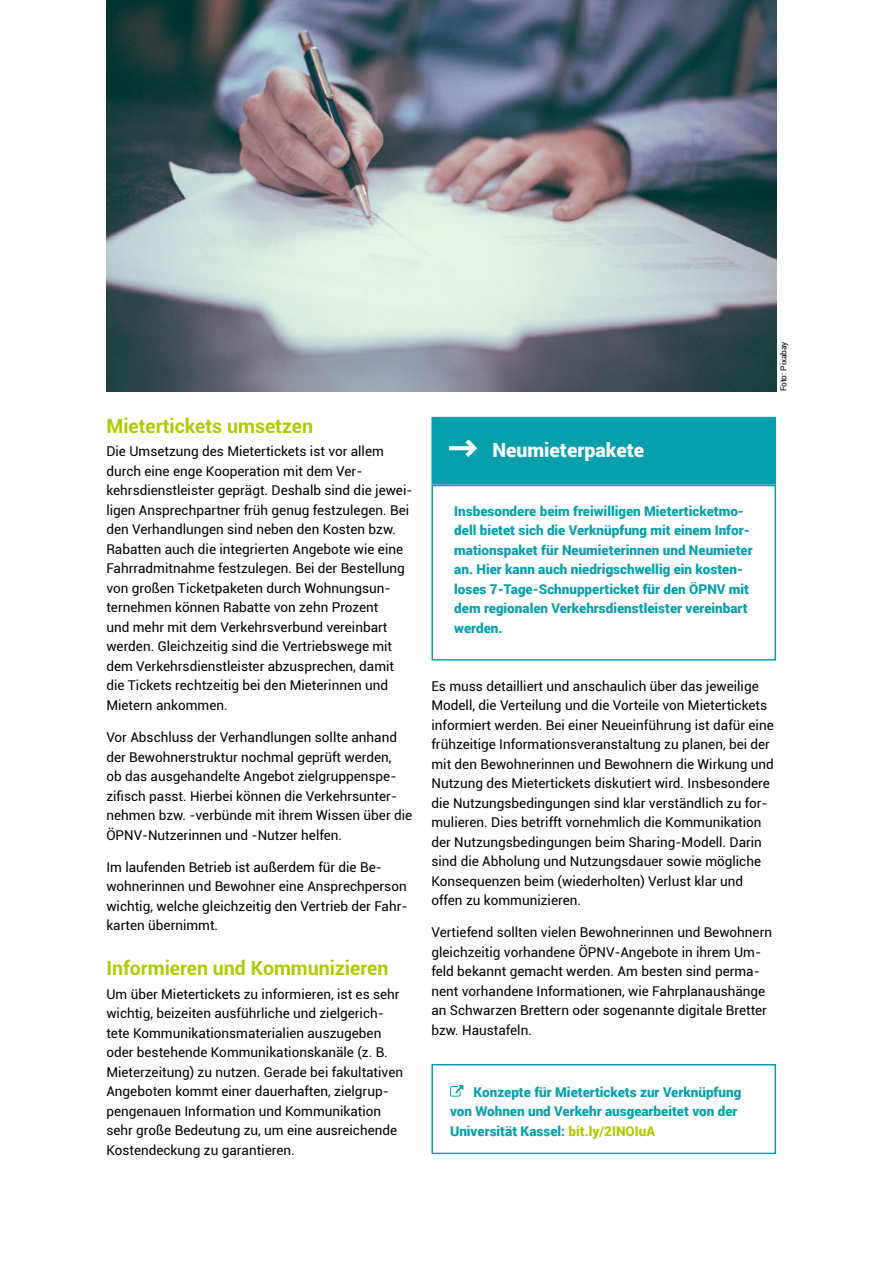
<style>
.page{position:relative;width:881px;height:1263px;background:#fff}
.page>*{position:absolute;margin:0;border:0;box-sizing:border-box;transform-origin:0 0}
.t1{font:700 19.5px "Roboto";color:#afca00}
.t2{font:900 19.5px "Roboto";color:#fff}
.t3{font:13.5px/19.5px "Roboto";color:#000}
.t4{font:900 13.5px/19.5px "Roboto";color:#069fac}
.t5{font:8.25px "Roboto";color:#000}
.s1{color:#afca00}
</style>
<div class="page">
<svg style="left:450px;top:1085px;width:13px;height:11px"></svg>
<div style="left:431px;top:1064px;width:344px;height:90px;border:2px solid #069fac"></div>
<div style="left:431px;top:485px;width:344px;height:176px;border:2px solid #069fac"></div>
<div style="left:431px;top:417px;width:344px;height:68px;background:#069fac;border:2px solid #069fac"></div>
<svg style="left:449px;top:440px;width:28px;height:17px"></svg>
<img style="left:106px;top:0;width:669px;height:391px">
<h1 class="t1" style="left:106px;top:412px;width:208px">Mietertickets umsetzen</h1>
<p class="t3" style="left:106px;top:441px;width:307px">Die Umsetzung des Mietertickets ist vor allem durch eine enge Kooperation mit dem Ver&shy;kehrsdienstleister geprägt. Deshalb sind die jewei&shy;ligen Ansprechpartner früh genug festzulegen. Bei den Verhandlungen sind neben den Kosten bzw.<br>Rabatten auch die integrierten Angebote wie eine Fahrradmitnahme festzulegen. Bei der Bestellung von großen Ticketpaketen durch Wohnungsun&shy;ternehmen können Rabatte von zehn Prozent<br>und mehr mit dem Verkehrsverbund vereinbart werden. Gleichzeitig sind die Vertriebswege mit dem Verkehrsdienstleister abzusprechen, damit die Tickets rechtzeitig bei den Mieterinnen und Mietern ankommen.</p>
<p class="t3" style="left:106px;top:727px;width:307px">Vor Abschluss der Verhandlungen sollte anhand der Bewohnerstruktur nochmal geprüft werden,<br>ob das ausgehandelte Angebot zielgruppenspe&shy;zifisch passt. Hierbei können die Verkehrsunter&shy;nehmen bzw. -verbünde mit ihrem Wissen über die ÖPNV- Nutzerinnen und - Nutzer helfen.</p>
<p class="t3" style="left:106px;top:857px;width:302px">Im laufenden Betrieb ist außerdem für die Be&shy;wohnerinnen und Bewohner eine Ansprechperson wichtig, welche gleichzeitig den Vertrieb der Fahr&shy;karten übernimmt.</p>
<h1 class="t1" style="left:106px;top:954px;width:283px">Informieren und Kommunizieren</h1>
<p class="t3" style="left:106px;top:984px;width:298px">Um über Mietertickets zu informieren, ist es sehr wichtig, beizeiten ausführliche und zielgerich&shy;tete Kommunikationsmaterialien auszugeben oder bestehende Kommunikationskanäle (z. B.<br>Mieterzeitung) zu nutzen. Gerade bei fakultativen Angeboten kommt einer dauerhaften, zielgrup&shy;pengenauen Information und Kommunikation sehr große Bedeutung zu, um eine ausreichende Kostendeckung zu garantieren.</p>
<h1 class="t2" style="left:492px;top:436px;width:153px">Neumieterpakete</h1>
<p class="t4" style="left:454px;top:501px;width:300px">Insbesondere beim freiwilligen Mieterticketmo&shy;dell bietet sich die Verknüpfung mit einem Infor&shy;mationspaket für Neumieterinnen und Neumieter an. Hier kann auch niedrigschwellig ein kosten&shy;loses 7-Tage-Schnupperticket für den ÖPNV mit dem regionalen Verkehrsdienstleister vereinbart werden.</p>
<p class="t5" style="left:777px;top:391px;width:52px;rotate:-90deg">Foto: Pixabay</p>
<p class="t3" style="left:431px;top:675px;width:343px">Es muss detailliert und anschaulich über das jeweilige Modell, die Verteilung und die Vorteile von Mietertickets informiert werden. Bei einer Neueinführung ist dafür eine frühzeitige Informationsveranstaltung zu planen, bei der mit den Bewohnerinnen und Bewohnern die Wirkung und Nutzung des Mietertickets diskutiert wird. Insbesondere die Nutzungsbedingungen sind klar verständlich zu for&shy;mulieren. Dies betrifft vornehmlich die Kommunikation der Nutzungsbedingungen beim Sharing--Modell. Darin sind die Abholung und Nutzungsdauer sowie mögliche Konsequenzen beim (wiederholten) Verlust klar und offen zu kommunizieren.</p>
<p class="t3" style="left:431px;top:922px;width:342px">Vertiefend sollten vielen Bewohnerinnen und Bewohnern gleichzeitig vorhandene ÖPNV-Angebote in ihrem Um&shy;feld bekannt gemacht werden. Am besten sind perma&shy;nent vorhandene Informationen, wie Fahrplanaushänge an Schwarzen Brettern oder sogenannte digitale Bretter bzw. Haustafeln.</p>
<p class="t4" style="left:450px;top:1081px;width:293px;text-indent:24px">Konzepte für Mietertickets zur Verknüpfung von Wohnen und Verkehr ausgearbeitet von der<br>Universität Kassel: <span class="s1">bit.ly/2INOIuA</span></p>
</div>
